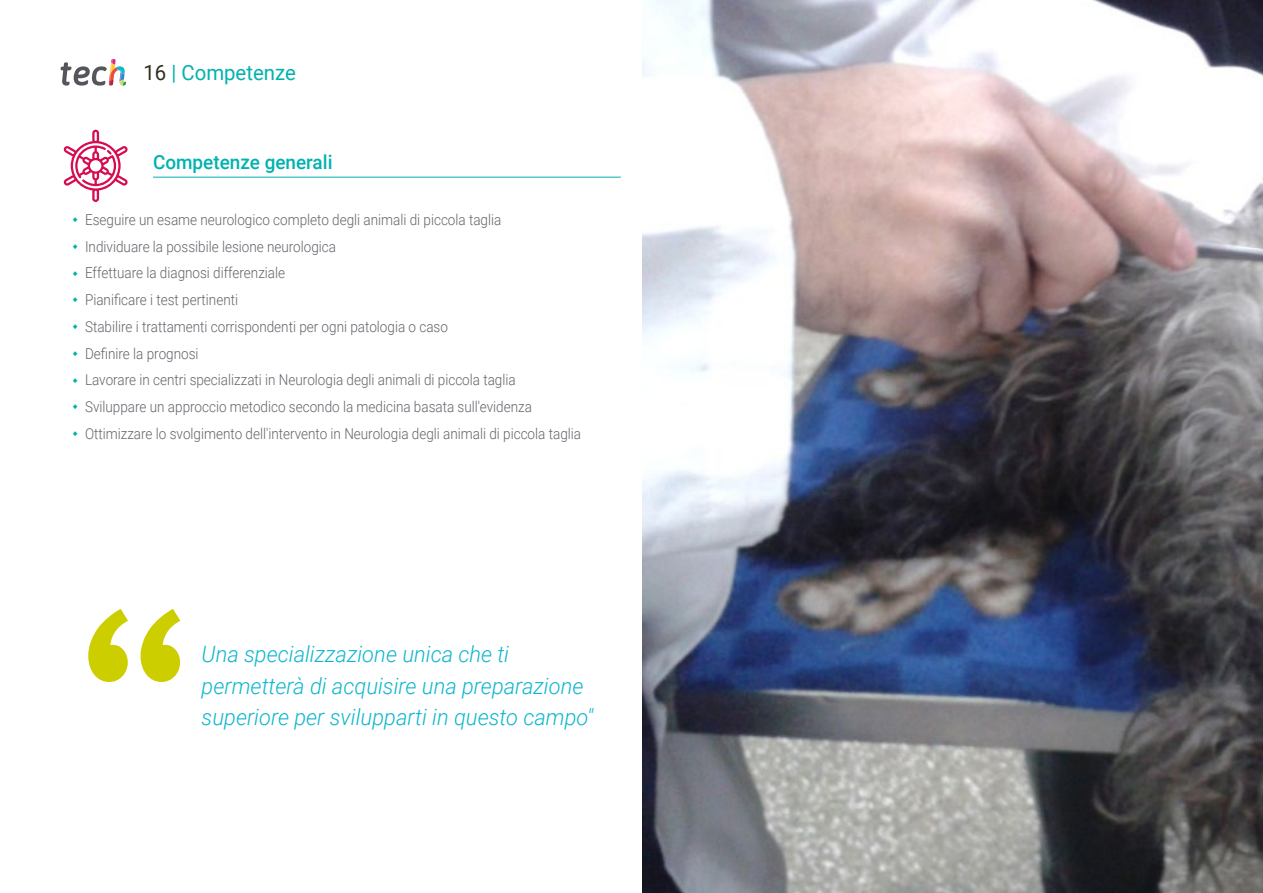
<style>
.page{position:relative;width:1263px;height:893px;background:#fff}
.page>*{position:absolute;margin:0;border:0;box-sizing:border-box;transform-origin:0 0}
.t1{font:italic 300 22.5px/31.5px "Roboto";color:#0fb6cf}
.t2{font:21px "Roboto";color:#00b2af}
.t3{font:500 19.5px "Roboto";color:#00b2af}
.t4{font:300 15px/26.7px "Roboto";color:#61646a;scale:.9 1}
.s1{color:#312e20}
</style>
<div class="page">
<hr style="left:153px;top:177px;width:468px;height:1px;background:#00b2af">
<svg style="left:63px;top:130px;width:65px;height:72px"></svg>
<svg style="left:61px;top:59px;width:65px;height:27px"></svg>
<img style="left:642px;top:0;width:621px;height:893px">
<svg style="left:88px;top:609px;width:92px;height:73px"></svg>
<h2 class="t2" style="left:144px;top:57px;width:154px"><span class="s1">16</span> | Competenze</h2>
<h3 class="t3" style="left:153px;top:148px;width:181px">Competenze generali</h3>
<p class="t4" style="left:85px;top:206px;width:553px">Eseguire un esame neurologico completo degli animali di piccola taglia<br>Individuare la possibile lesione neurologica<br>Effettuare la diagnosi differenziale<br>Pianificare i test pertinenti<br>Stabilire i trattamenti corrispondenti per ogni patologia o caso<br>Definire la prognosi<br>Lavorare in centri specializzati in Neurologia degli animali di piccola taglia<br>Sviluppare un approccio metodico secondo la medicina basata sull'evidenza Ottimizzare lo svolgimento dell'intervento in Neurologia degli animali di piccola taglia</p>
<h1 class="t1" style="left:202px;top:638px;width:393px">Una specializzazione unica che ti permetterà di acquisire una preparazione superiore per svilupparti in questo campo"</h1>
</div>
